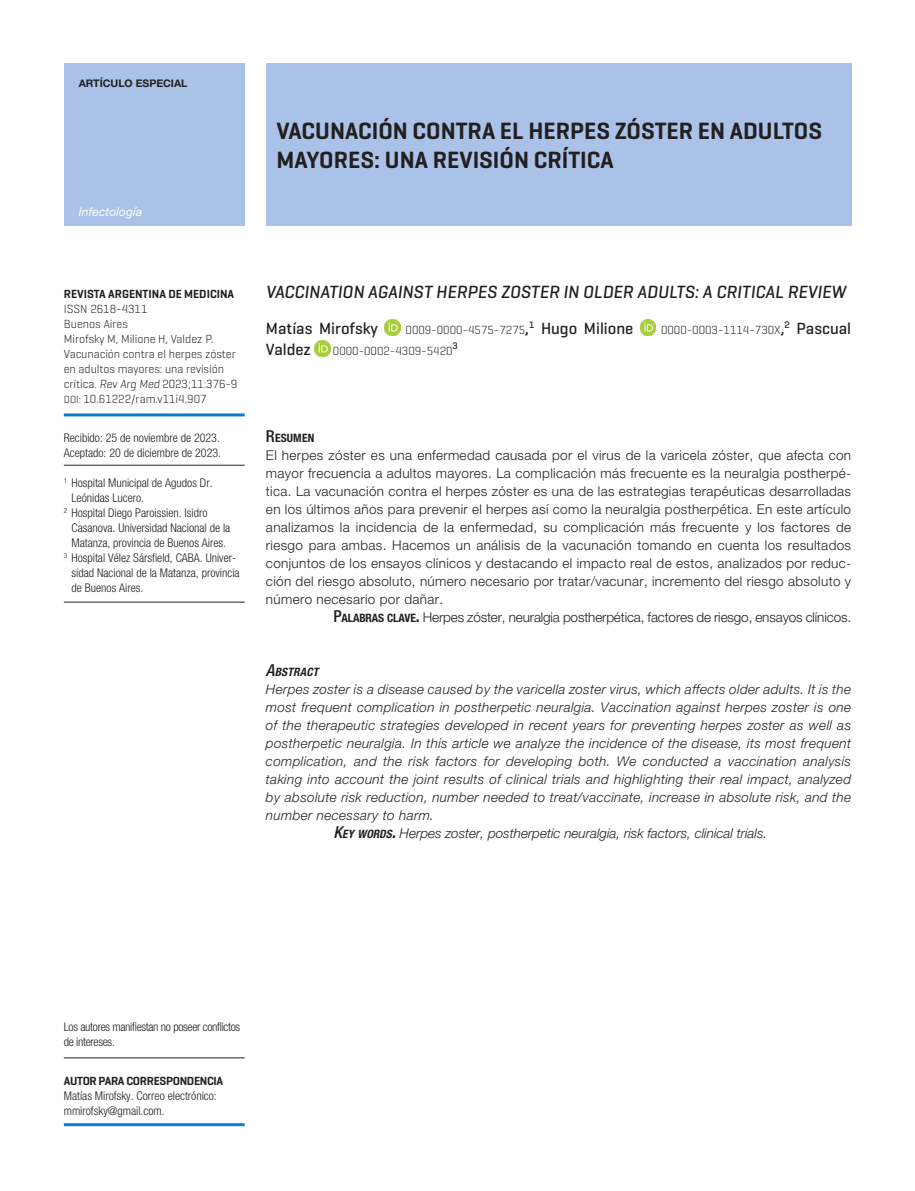
<style>
.page{position:relative;width:915px;height:1191px;background:#fff}
.page>*{position:absolute;margin:0;border:0;box-sizing:border-box;transform-origin:0 0}
.t1{font:600 24px/28.8px "Geogrotesque";color:#231f20}
.t2{font:italic 500 18px "Geogrotesque";color:#231f20}
.t3{font:500 16.5px "Geogrotesque";color:#231f20}
.t4{font:300 13.5px/18px "Helvetica Neue LT Std";letter-spacing:-.01em;color:#231f20;text-align:justify}
.t5{font:italic 300 13.5px/18px "Helvetica Neue LT Std";color:#231f20;text-align:justify}
.TEXTO_marginado{font:300 condensed 12px/15px "Helvetica Neue LT Std";color:#231f20}
.t6{font:300 12px/15px "Geogrotesque";letter-spacing:-.005em;color:#231f20}
.TEXTO_marginado-2{font:300 condensed 12px/15px "Helvetica Neue LT Std";letter-spacing:-.025em;color:#231f20}
.t7{font:600 12px "Geogrotesque";color:#231f20}
.t8{font:600 12px "Geogrotesque";letter-spacing:-.025em;color:#231f20}
.t9{font:italic 12px "Helvetica Neue LT Std";letter-spacing:.01em;color:#fff}
.t10{font:italic 700 condensed 11.55px "Helvetica Neue LT Std";letter-spacing:.015em;color:#231f20}
.t11{font:700 condensed 11.55px "Helvetica Neue LT Std";letter-spacing:.015em;color:#231f20}
.t12{font:700 10.5px "Helvetica Neue LT Std";color:#231f20}
.t13{font:500 9.6px "Geogrotesque";color:#231f20}
.s1{font-style:italic}
.s2{font-size:10.5px}
.s3{font-weight:500;font-size:16.5px}
.s4{font-weight:500;font-stretch:condensed;font-size:16.5px}
.s5{font-weight:700;font-stretch:condensed;font-size:11.55px}
.s6{font-weight:700;font-stretch:condensed;font-size:16.5px}
</style>
<div class="page">
<div style="left:64px;top:64px;width:180px;height:162px;background:#abc2e8"></div>
<div style="left:266px;top:64px;width:584px;height:162px;background:#abc2e8"></div>
<img style="left:384px;top:320px;width:16px;height:15px">
<img style="left:640px;top:320px;width:15px;height:15px">
<img style="left:314px;top:341px;width:16px;height:15px">
<hr style="left:64px;top:1057px;width:180px;height:1px;background:#231f20">
<hr style="left:64px;top:602px;width:180px;height:1px;background:#231f20">
<hr style="left:64px;top:1123px;width:180px;height:3px;background:#0a7eca">
<hr style="left:64px;top:413px;width:180px;height:3px;background:#0a7eca">
<hr style="left:64px;top:465px;width:180px;height:1px;background:#231f20">
<p class="t12" style="left:79px;top:76px;width:110px">ARTÍCULO ESPECIAL</p>
<p class="t9" style="left:79px;top:205px;width:65px">Infectología</p>
<p class="t1" style="left:276px;top:116px;width:547px">VACUNACIÓN CONTRA EL HERPES ZÓSTER EN ADULTOS<br>MAYORES: UNA REVISIÓN CRÍTICA</p>
<p class="t7" style="left:64px;top:286px;width:172px">REVISTA ARGENTINA DE MEDICINA</p>
<p class="t6" style="left:64px;top:301px;width:85px">ISSN 2618-4311</p>
<p class="t6" style="left:64px;top:316px;width:66px">Buenos Aires</p>
<p class="t6" style="left:64px;top:331px;width:175px">Mirofsky M, Milione H, Valdez P.<br>Vacunación contra el herpes zóster en adultos mayores: una revisión crítica. <span class="s1">Rev Arg Med</span> 2023;11:376-9</p>
<p class="t6" style="left:64px;top:391px;width:144px"><span class="s2">DOI:</span> 10.61222/ram.v11i4.907</p>
<p class="TEXTO_marginado" style="left:64px;top:430px;width:157px">Recibido: 25 de noviembre de 2023.</p>
<p class="TEXTO_marginado" style="left:64px;top:445px;width:159px">Aceptado: 20 de diciembre de 2023.</p>
<p class="TEXTO_marginado" style="left:71px;top:475px;width:142px;text-indent:-8px"><sup>1</sup> Hospital Municipal de Agudos Dr.<br>Leónidas Lucero.</p>
<p class="TEXTO_marginado" style="left:71px;top:505px;width:160px;text-indent:-8px"><sup>2</sup> Hospital Diego Paroissien. Isidro<br>Casanova. Universidad Nacional de la<br>Matanza, provincia de Buenos Aires.</p>
<p class="TEXTO_marginado" style="left:71px;top:550px;width:170px;text-indent:-8px"><sup>3</sup> Hospital Vélez Sársfield, CABA. Univer&shy;sidad Nacional de la Matanza, provincia de Buenos Aires.</p>
<p class="t2" style="left:266px;top:280px;width:581px">VACCINATION AGAINST HERPES ZOSTER IN OLDER ADULTS: A CRITICAL REVIEW</p>
<p class="t3" style="left:266px;top:318px;width:113px">Matías Mirofsky</p>
<p class="t6" style="left:405px;top:322px;width:229px">0009-0000-4575-7275<span class="s3">,</span><sup>1</sup> <span class="s3">Hugo Milione</span></p>
<p class="t6" style="left:660px;top:322px;width:191px">0000-0003-1114-730X<span class="s3">,</span><sup>2</sup> <span class="s3">Pascual</span></p>
<p class="t3" style="left:266px;top:339px;width:47px">Valdez</p>
<p class="t6" style="left:333px;top:343px;width:121px">0000-0002-4309-5420</p>
<p class="t13" style="left:452px;top:340px;width:7px">3</p>
<p class="t11" style="left:266px;top:431px;width:50px"><span class="s3">R</span>ESUMEN</p>
<p class="t4" style="left:266px;top:446px;width:586px">El herpes zóster es una enfermedad causada por el virus de la varicela zóster, que afecta con mayor frecuencia a adultos mayores. La complicación más frecuente es la neuralgia postherpé&shy;tica. La vacunación contra el herpes zóster es una de las estrategias terapéuticas desarrolladas en los últimos años para prevenir el herpes así como la neuralgia postherpética. En este artículo analizamos la incidencia de la enfermedad, su complicación más frecuente y los factores de riesgo para ambas. Hacemos un análisis de la vacunación tomando en cuenta los resultados conjuntos de los ensayos clínicos y destacando el impacto real de estos, analizados por reduc&shy;ción del riesgo absoluto, número necesario por tratar/vacunar, incremento del riesgo absoluto y número necesario por dañar.</p>
<p class="t4" style="left:333px;top:608px;width:519px"><span class="s4">P</span><span class="s5">ALABRAS CLAVE</span><span class="s6">.</span> Herpes zóster, neuralgia postherpética, factores de riesgo, ensayos clínicos.</p>
<p class="t10" style="left:266px;top:665px;width:54px"><span class="s3">A</span>BSTRACT</p>
<p class="t5" style="left:266px;top:680px;width:586px">Herpes zoster is a disease caused by the varicella zoster virus, which affects older adults. It is the most frequent complication in postherpetic neuralgia. Vaccination against herpes zoster is one of the therapeutic strategies developed in recent years for preventing herpes zoster as well as postherpetic neuralgia. In this article we analyze the incidence of the disease, its most frequent complication, and the risk factors for developing both. We conducted a vaccination analysis taking into account the joint results of clinical trials and highlighting their real impact, analyzed by absolute risk reduction, number needed to treat/vaccinate, increase in absolute risk, and the number necessary to harm.</p>
<p class="t5" style="left:333px;top:824px;width:435px"><span class="s4">K</span><span class="s5">EY WORDS</span><span class="s6">.</span> Herpes zoster, postherpetic neuralgia, risk factors, clinical trials.</p>
<p class="TEXTO_marginado-2" style="left:64px;top:1019px;width:178px">Los autores manifiestan no poseer conflictos de intereses.</p>
<p class="t8" style="left:64px;top:1073px;width:161px">AUTOR PARA CORRESPONDENCIA</p>
<p class="TEXTO_marginado" style="left:64px;top:1088px;width:154px">Matías Mirofsky. Correo electrónico: mmirofsky@gmail.com.</p>
</div>
